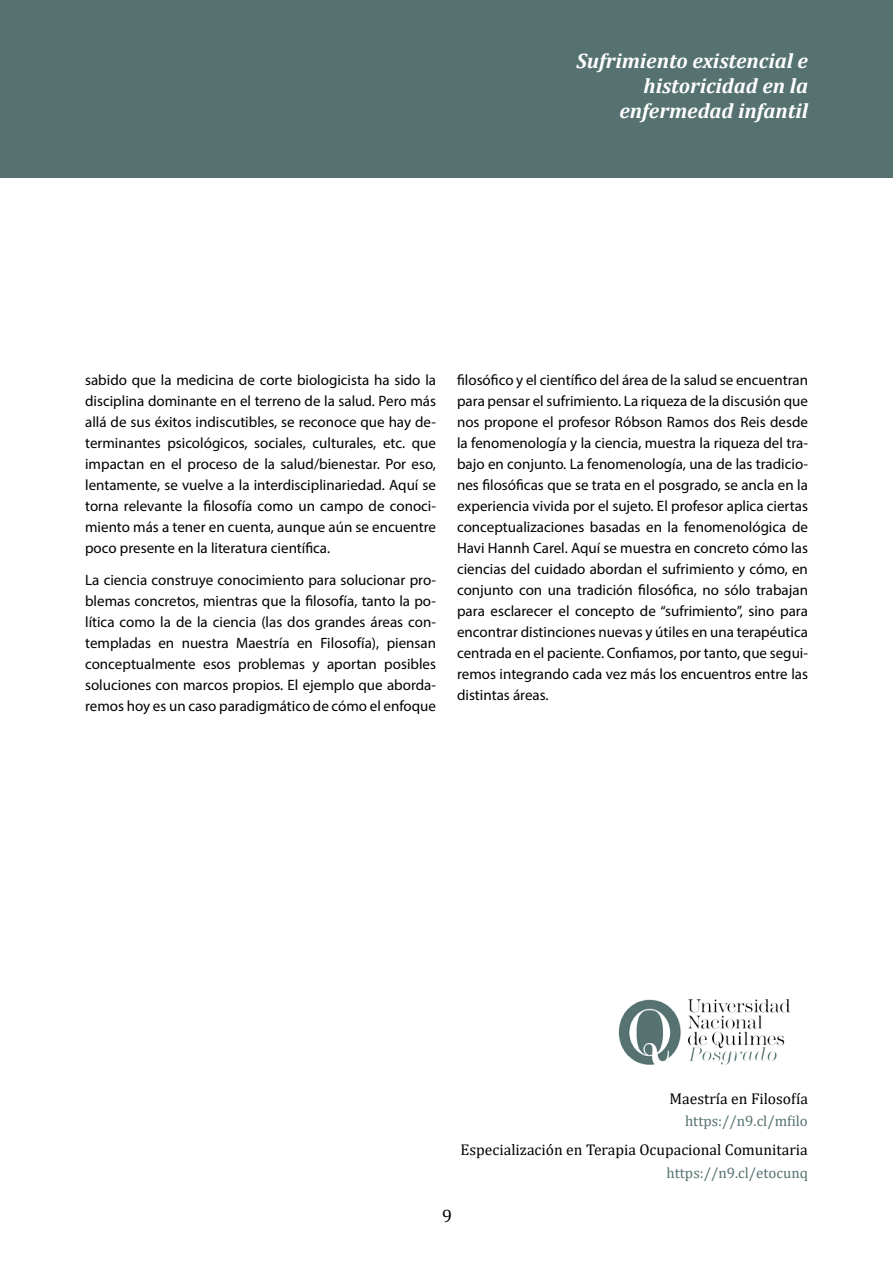
<style>
.page{position:relative;width:893px;height:1263px;background:#fff}
.page>*{position:absolute;margin:0;border:0;box-sizing:border-box;transform-origin:0 0}
.t1{font:italic 700 21px/25.2px "Cambria";color:#fff;text-align:right}
.t2{font:18px "Cambria";color:#000}
.t3{font:15.6px "Cambria";color:#000}
.t4{font:15px/21px "Myriad Pro";color:#000;text-align:justify}
.t5{font:15px "Cambria";color:#557270}
</style>
<div class="page">
<div style="left:0;top:0;width:893px;height:177px;background:#557270"></div>
<img style="left:618px;top:999px;width:173px;height:66px">
<h1 class="t1" style="left:577px;top:47px;width:233px">Sufrimiento existencial e historicidad en la enfermedad infantil</h1>
<p class="t4" style="left:85px;top:370px;width:352px">sabido que la medicina de corte biologicista ha sido la disciplina dominante en el terreno de la salud. Pero más allá de sus éxitos indiscutibles, se reconoce que hay de&shy;terminantes psicológicos, sociales, culturales, etc. que impactan en el proceso de la salud/bienestar. Por eso, lentamente, se vuelve a la interdisciplinariedad. Aquí se torna relevante la filosofía como un campo de conoci&shy;miento más a tener en cuenta, aunque aún se encuentre poco presente en la literatura científica.</p>
<p class="t4" style="left:85px;top:569px;width:352px">La ciencia construye conocimiento para solucionar pro&shy;blemas concretos, mientras que la filosofía, tanto la po&shy;lítica como la de la ciencia (las dos grandes áreas con&shy;templadas en nuestra Maestría en Filosofía), piensan conceptualmente esos problemas y aportan posibles soluciones con marcos propios. El ejemplo que aborda&shy;remos hoy es un caso paradigmático de cómo el enfoque</p>
<p class="t4" style="left:457px;top:370px;width:352px">filosófico y el científico del área de la salud se encuentran para pensar el sufrimiento. La riqueza de la discusión que nos propone el profesor Róbson Ramos dos Reis desde la fenomenología y la ciencia, muestra la riqueza del tra&shy;bajo en conjunto. La fenomenología, una de las tradicio&shy;nes filosóficas que se trata en el posgrado, se ancla en la experiencia vivida por el sujeto. El profesor aplica ciertas conceptualizaciones basadas en la fenomenológica de Havi Hannh Carel. Aquí se muestra en concreto cómo las ciencias del cuidado abordan el sufrimiento y cómo, en conjunto con una tradición filosófica, no sólo trabajan para esclarecer el concepto de “sufrimiento”, sino para encontrar distinciones nuevas y útiles en una terapéutica centrada en el paciente. Confiamos, por tanto, que segui&shy;remos integrando cada vez más los encuentros entre las distintas áreas.</p>
<p class="t3" style="left:669px;top:1089px;width:140px">Maestría en Filosofía</p>
<p class="t5" style="left:685px;top:1112px;width:124px">https://n9.cl/mfilo</p>
<p class="t3" style="left:461px;top:1141px;width:349px">Especialización en Terapia Ocupacional Comunitaria</p>
<p class="t5" style="left:667px;top:1164px;width:143px">https://n9.cl/etocunq</p>
<p class="t2" style="left:442px;top:1205px;width:11px">9</p>
</div>
